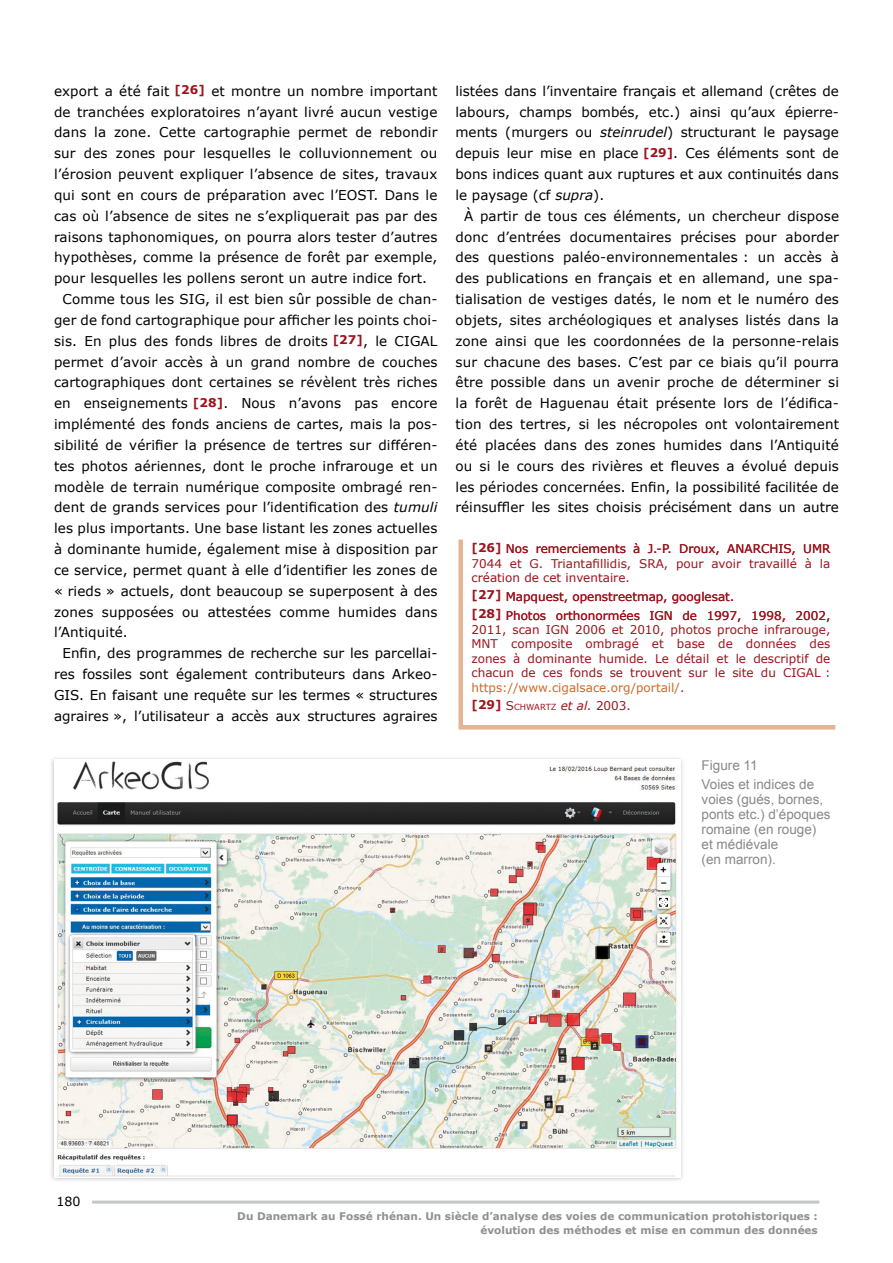
<style>
.page{position:relative;width:893px;height:1263px;background:#fff}
.page>*{position:absolute;margin:0;border:0;box-sizing:border-box;transform-origin:0 0}
.t1{font:13.5px/20.9px "Verdana";color:#000;text-align:justify}
.t2{font:13.5px/15px "Arial";color:#878889}
.t3{font:12.6px "Verdana";color:#000}
.t4{font:12px/14.4px "Verdana";color:#9e131c;text-align:justify}
.t5{font:700 10.5px/13.5px "Verdana";color:#8f9092;text-align:right}
.t6{font:8.4px "Verdana";color:#9e131c}
.s1{font-weight:700;font-size:12px;color:#9e131c}
.s2{font-style:italic}
.s3{font-weight:700}
.s4{color:#c96928}
.s5{font-size:12px}
.s6{font-style:italic;font-size:12px}
</style>
<div class="page">
<hr style="left:92px;top:1200px;width:727px;height:3px;background:#c5c6c8">
<div style="left:457px;top:538px;width:388px;height:192px;background:#c96928;opacity:.5"></div>
<div style="left:463px;top:536px;width:376px;height:188px;background:#fff"></div>
<div style="left:49px;top:754px;width:636px;height:429px;background:#000;opacity:.25"></div>
<img style="left:54px;top:760px;width:626px;height:418px">
<p class="t1" style="left:54px;top:80px;width:385px">export a été fait <span class="s1">[26]</span> et montre un nombre important de tranchées exploratoires n’ayant livré aucun vestige dans la zone. Cette cartographie permet de rebondir sur des zones pour lesquelles le colluvionnement ou l’érosion peuvent expliquer l’absence de sites, travaux qui sont en cours de préparation avec l’EOST. Dans le cas où l’absence de sites ne s’expliquerait pas par des raisons taphonomiques, on pourra alors tester d’autres hypothèses, comme la présence de forêt par exemple, pour lesquelles les pollens seront un autre indice fort.</p>
<p class="t1" style="left:54px;top:289px;width:385px;text-indent:9px">Comme tous les SIG, il est bien sûr possible de chan&shy;ger de fond cartographique pour afficher les points choi&shy;sis. En plus des fonds libres de droits <span class="s1">[27]</span>, le CIGAL permet d’avoir accès à un grand nombre de couches cartographiques dont certaines se révèlent très riches en enseignements <span class="s1">[28]</span>. Nous n’avons pas encore implémenté des fonds anciens de cartes, mais la pos&shy;sibilité de vérifier la présence de tertres sur différen&shy;tes photos aériennes, dont le proche infrarouge et un modèle de terrain numérique composite ombragé ren&shy;dent de grands services pour l’identification des <span class="s2">tumuli </span>les plus importants. Une base listant les zones actuelles à dominante humide, également mise à disposition par ce service, permet quant à elle d’identifier les zones de « rieds » actuels, dont beaucoup se superposent à des zones supposées ou attestées comme humides dans l’Antiquité.</p>
<p class="t1" style="left:54px;top:643px;width:385px;text-indent:9px">Enfin, des programmes de recherche sur les parcellai&shy;res fossiles sont également contributeurs dans Arkeo-GIS. En faisant une requête sur les termes « structures agraires », l’utilisateur a accès aux structures agraires</p>
<p class="t1" style="left:455px;top:80px;width:385px">listées dans l’inventaire français et allemand (crêtes de labours, champs bombés, etc.) ainsi qu’aux épierre&shy;ments (murgers ou <span class="s2">steinrudel</span>) structurant le paysage depuis leur mise en place <span class="s1">[29]</span>. Ces éléments sont de bons indices quant aux ruptures et aux continuités dans le paysage (cf <span class="s2">supra</span>).</p>
<p class="t1" style="left:455px;top:205px;width:385px;text-indent:9px">À partir de tous ces éléments, un chercheur dispose donc d’entrées documentaires précises pour aborder des questions paléo-environnementales : un accès à des publications en français et en allemand, une spa&shy;tialisation de vestiges datés, le nom et le numéro des objets, sites archéologiques et analyses listés dans la zone ainsi que les coordonnées de la personne-relais sur chacune des bases. C’est par ce biais qu’il pourra être possible dans un avenir proche de déterminer si la forêt de Haguenau était présente lors de l’édifica&shy;tion des tertres, si les nécropoles ont volontairement été placées dans des zones humides dans l’Antiquité ou si le cours des rivières et fleuves a évolué depuis les périodes concernées. Enfin, la possibilité facilitée de réinsuffler les sites choisis précisément dans un autre</p>
<p class="t4" style="left:471px;top:542px;width:360px"><span class="s3">[26]</span> Nos remerciements à J.-P. Droux, ANARCHIS, UMR 7044 et G. Triantafillidis, SRA, pour avoir travaillé à la création de cet inventaire.</p>
<p class="t4" style="left:471px;top:589px;width:264px"><span class="s3">[27]</span> Mapquest, openstreetmap, googlesat.</p>
<p class="t4" style="left:471px;top:608px;width:360px"><span class="s3">[28]</span> Photos orthonormées IGN de 1997, 1998, 2002, 2011, scan IGN 2006 et 2010, photos proche infrarouge, MNT composite ombragé et base de données des zones à dominante humide. Le détail et le descriptif de chacun de ces fonds se trouvent sur le site du CIGAL : <span class="s4">https://www.cigalsace.org/portail/</span>.</p>
<p class="t6" style="left:471px;top:701px;width:161px"><sup>[29]</sup> <span class="s5">S</span>chwartz <span class="s6">et al.</span> <span class="s5">2003.</span></p>
<p class="t2" style="left:702px;top:757px;width:58px">Figure 11</p>
<p class="t2" style="left:702px;top:777px;width:131px">Voies et indices de voies (gués, bornes, ponts etc.) d’époques romaine (en rouge) et médiévale<br>(en marron).</p>
<p class="t3" style="left:57px;top:1192px;width:26px">180</p>
<p class="t5" style="left:237px;top:1209px;width:582px">Du Danemark au Fossé rhénan. Un siècle d’analyse des voies de communication protohistoriques : évolution des méthodes et mise en commun des données</p>
</div>
